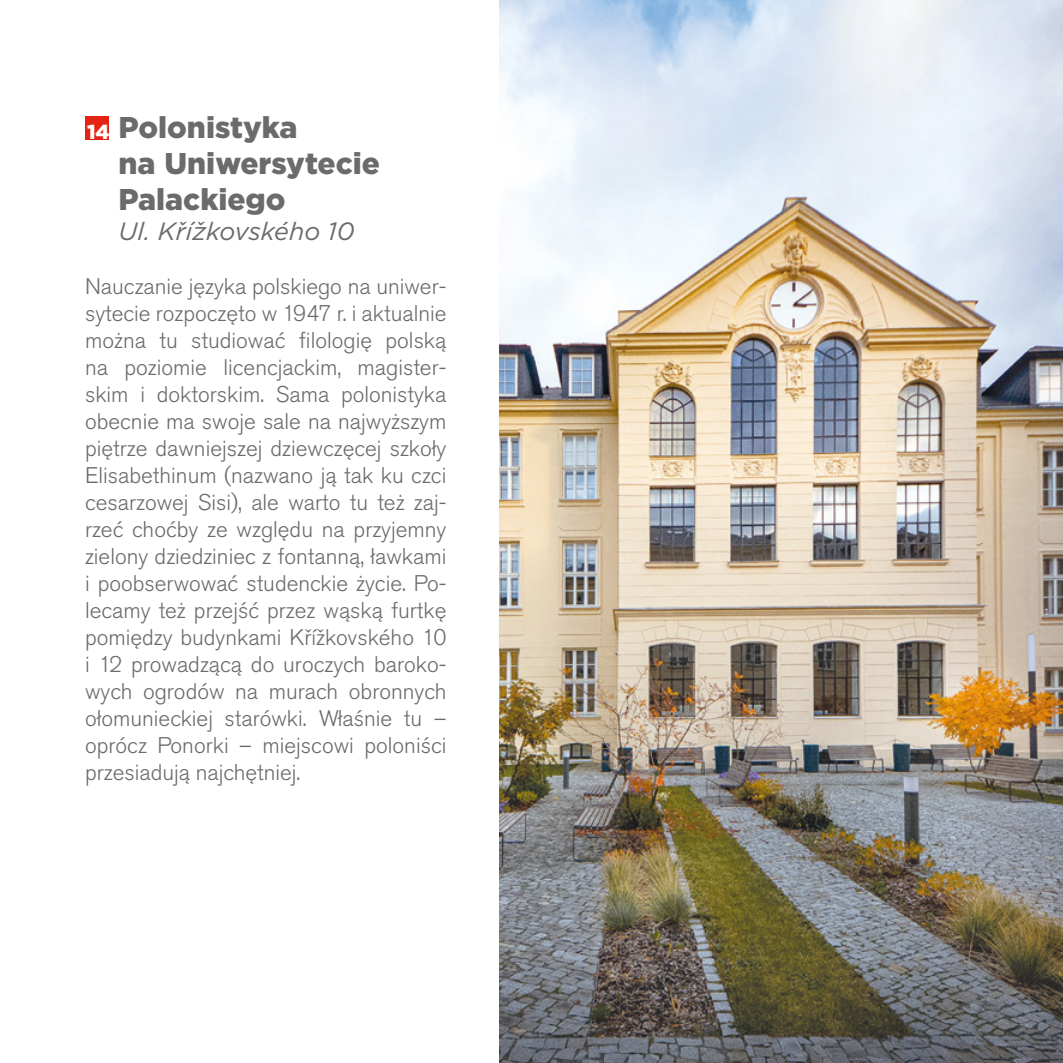
<style>
.page{position:relative;width:1063px;height:1063px;background:#fff}
.page>*{position:absolute;margin:0;border:0;box-sizing:border-box;transform-origin:0 0}
.t1{font:900 30px/36px "Gotham";color:#6b6b6a}
.t2{font:italic 25px "Gotham";color:#6b6b6a}
.t3{font:300 22.5px/27px "Akzidenz Grotesk Pro";color:#6b6b6a;text-align:justify}
.s1{font-size:20.25px;color:#fff}
</style>
<div class="page">
<div style="left:85px;top:116px;width:23px;height:23px;background:#e42313"></div>
<img style="left:500px;top:0;width:563px;height:1063px">
<h1 class="t1" style="left:119px;top:109px;width:263px;text-indent:-32px"><span class="s1">14</span> Polonistyka<br>na Uniwersytecie<br>Palackiego</h1>
<p class="t2" style="left:119px;top:215px;width:238px">Ul. Křížkovského 10</p>
<p class="t3" style="left:85px;top:273px;width:363px">Nauczanie języka polskiego na uniwer&shy;sytecie rozpoczęto w 1947 r. i aktualnie można tu studiować filologię polską na poziomie licencjackim, magister&shy;skim i doktorskim. Sama polonistyka obecnie ma swoje sale na najwyższym piętrze dawniejszej dziewczęcej szkoły Elisabethinum (nazwano ją tak ku czci cesarzowej Sisi), ale warto tu też zaj&shy;rzeć choćby ze względu na przyjemny zielony dziedziniec z fontanną, ławkami i poobserwować studenckie życie. Po&shy;lecamy też przejść przez wąską furtkę pomiędzy budynkami Křížkovského 10 i 12 prowadzącą do uroczych baroko&shy;wych ogrodów na murach obronnych ołomunieckiej starówki. Właśnie tu – oprócz Ponorki – miejscowi poloniści przesiadują najchętniej.</p>
</div>
